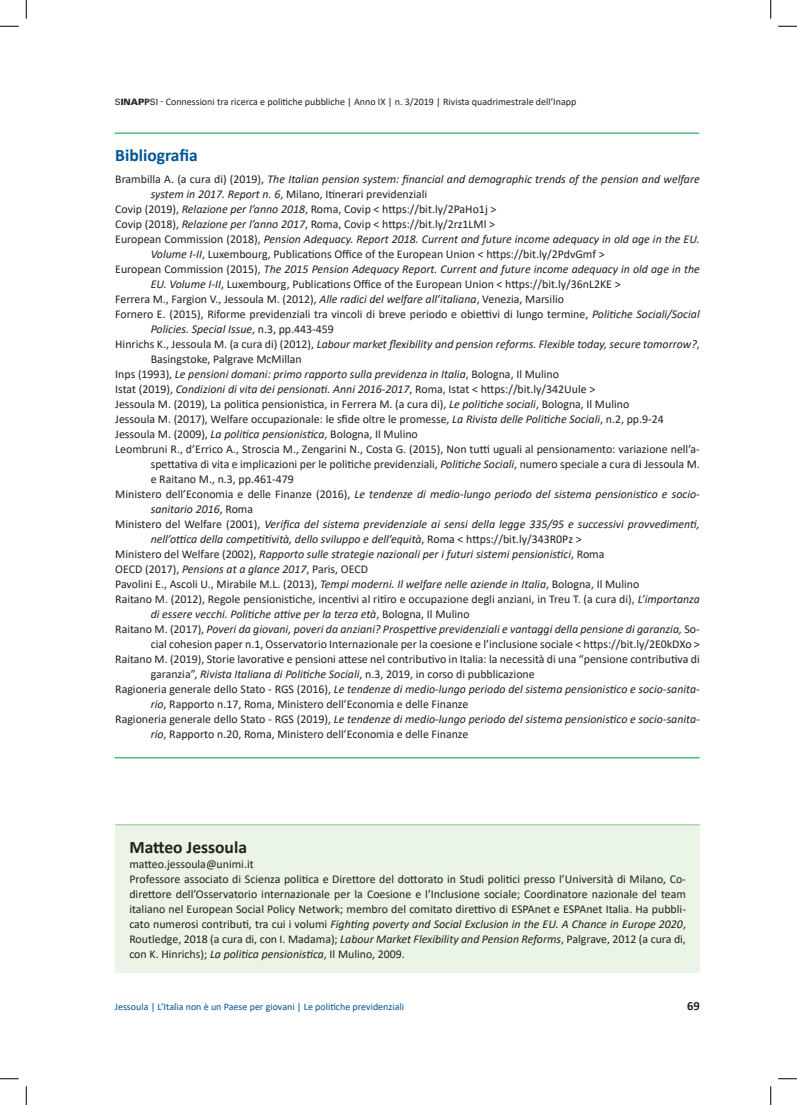
<style>
.page{position:relative;width:797px;height:1105px;background:#fff}
.page>*{position:absolute;margin:0;border:0;box-sizing:border-box;transform-origin:0 0}
.t1{font:700 17.5px "Calibri";color:#231f20}
.t2{font:700 17.5px "Calibri";color:#015396}
.t3{font:700 12.5px "Calibri";color:#231f20}
.t4{font:11.88px/15px "Calibri";color:#231f20}
.t5{font:italic 11.88px "Calibri";color:#231f20}
.t6{font:10px "Calibri";color:#231f20}
.t7{font:10px "Calibri";color:#015396}
.s1{font-family:"Univers LT";font-size:8.75px}
.s2{font-family:"Univers LT";font-weight:900;font-size:8.75px}
.s3{font-family:"Univers LT";font-weight:700;font-size:8.75px}
.s4{font-style:normal}
.s5{font-style:italic}
</style>
<div class="page">
<hr style="left:115px;top:133px;width:584px;height:1px;background:#30b45c">
<hr style="left:115px;top:757px;width:584px;height:1px;background:#30b45c">
<div style="left:115px;top:825px;width:585px;height:147px;background:#eaf5e8"></div>
<hr style="left:115px;top:824px;width:585px;height:1px;background:#a1d29c">
<svg style="left:0;top:25px;width:19px;height:2px"></svg>
<svg style="left:778px;top:25px;width:19px;height:2px"></svg>
<svg style="left:0;top:1078px;width:19px;height:1px"></svg>
<svg style="left:778px;top:1078px;width:19px;height:1px"></svg>
<svg style="left:25px;top:0;width:2px;height:19px"></svg>
<svg style="left:25px;top:1086px;width:2px;height:19px"></svg>
<svg style="left:770px;top:0;width:1px;height:19px"></svg>
<svg style="left:770px;top:1086px;width:1px;height:19px"></svg>
<p class="t6" style="left:115px;top:94px;width:463px"><span class="s1">S</span><span class="s2">INAP</span><span class="s3">P</span><span class="s1">SI</span> - Connessioni tra ricerca e politiche pubbliche | Anno IX | n. 3/2019 | Rivista quadrimestrale dell’Inapp</p>
<h1 class="t2" style="left:115px;top:143px;width:84px">Bibliografia</h1>
<p class="t5" style="left:115px;top:171px;width:586px"><span class="s4">Brambilla A. (a cura di) (2019),</span> The Italian pension system: financial and demographic trends of the pension and welfare</p>
<p class="t4" style="left:151px;top:186px;width:278px"><span class="s5">system in 2017. Report n. 6</span>, Milano, Itinerari previdenziali</p>
<p class="t4" style="left:115px;top:201px;width:383px">Covip (2019), <span class="s5">Relazione per l’anno 2018</span>, Roma, Covip &lt; https://bit.ly/2PaHo1j &gt;</p>
<p class="t4" style="left:115px;top:216px;width:381px">Covip (2018), <span class="s5">Relazione per l’anno 2017</span>, Roma, Covip &lt; https://bit.ly/2rz1LMl &gt;</p>
<p class="t5" style="left:115px;top:231px;width:586px"><span class="s4">European Commission (2018),</span> Pension Adequacy. Report 2018. Current and future income adequacy in old age in the EU.</p>
<p class="t4" style="left:151px;top:246px;width:455px"><span class="s5">Volume I-II</span>, Luxembourg, Publications Office of the European Union &lt; https://bit.ly/2PdvGmf &gt;</p>
<p class="t5" style="left:115px;top:261px;width:586px"><span class="s4">European Commission (2015),</span> The 2015 Pension Adequacy Report. Current and future income adequacy in old age in the</p>
<p class="t4" style="left:151px;top:276px;width:471px"><span class="s5">EU. Volume I-II</span>, Luxembourg, Publications Office of the European Union &lt; https://bit.ly/36nL2KE &gt;</p>
<p class="t4" style="left:115px;top:291px;width:450px">Ferrera M., Fargion V., Jessoula M. (2012), <span class="s5">Alle radici del welfare all’italiana</span>, Venezia, Marsilio</p>
<p class="t4" style="left:115px;top:306px;width:586px">Fornero E. (2015), Riforme previdenziali tra vincoli di breve periodo e obiettivi di lungo termine, <span class="s5">Politiche Sociali/Social</span></p>
<p class="t5" style="left:151px;top:321px;width:185px">Policies. Special Issue<span class="s4">, n.3, pp.443-459</span></p>
<p class="t5" style="left:115px;top:336px;width:586px"><span class="s4">Hinrichs K., Jessoula M. (a cura di) (2012),</span> Labour market flexibility and pension reforms. Flexible today, secure tomorrow?<span class="s4">,</span></p>
<p class="t4" style="left:151px;top:351px;width:153px">Basingstoke, Palgrave McMillan</p>
<p class="t5" style="left:115px;top:366px;width:445px"><span class="s4">Inps (1993),</span> Le pensioni domani: primo rapporto sulla previdenza in Italia<span class="s4">, Bologna, Il Mulino</span></p>
<p class="t4" style="left:115px;top:381px;width:481px">Istat (2019), <span class="s5">Condizioni di vita dei pensionati. Anni 2016-2017</span>, Roma, Istat &lt; https://bit.ly/342Uule &gt;</p>
<p class="t4" style="left:115px;top:396px;width:515px">Jessoula M. (2019), La politica pensionistica, in Ferrera M. (a cura di), <span class="s5">Le politiche sociali</span>, Bologna, Il Mulino</p>
<p class="t4" style="left:115px;top:411px;width:550px">Jessoula M. (2017), Welfare occupazionale: le sfide oltre le promesse, <span class="s5">La Rivista delle Politiche Sociali</span>, n.2, pp.9-24</p>
<p class="t4" style="left:115px;top:426px;width:304px">Jessoula M. (2009), <span class="s5">La politica pensionistica</span>, Bologna, Il Mulino</p>
<p class="t4" style="left:115px;top:441px;width:586px">Leombruni R., d’Errico A., Stroscia M., Zengarini N., Costa G. (2015), Non tutti uguali al pensionamento: variazione nell’a-</p>
<p class="t4" style="left:151px;top:456px;width:550px">spettativa di vita e implicazioni per le politiche previdenziali, <span class="s5">Politiche Sociali</span>, numero speciale a cura di Jessoula M.</p>
<p class="t4" style="left:151px;top:471px;width:145px">e Raitano M., n.3, pp.461-479</p>
<p class="t5" style="left:115px;top:486px;width:586px"><span class="s4">Ministero dell’Economia e delle Finanze (2016),</span> Le tendenze di medio-lungo periodo del sistema pensionistico e socio-</p>
<p class="t5" style="left:151px;top:501px;width:104px">sanitario 2016<span class="s4">, Roma</span></p>
<p class="t5" style="left:115px;top:516px;width:586px"><span class="s4">Ministero del Welfare (2001),</span> Verifica del sistema previdenziale ai sensi della legge 335/95 e successivi provvedimenti,</p>
<p class="t5" style="left:151px;top:531px;width:432px">nell’ottica della competitività, dello sviluppo e dell’equità<span class="s4">, Roma &lt; https://bit.ly/343R0Pz &gt;</span></p>
<p class="t5" style="left:115px;top:546px;width:491px"><span class="s4">Ministero del Welfare (2002),</span> Rapporto sulle strategie nazionali per i futuri sistemi pensionistici<span class="s4">, Roma</span></p>
<p class="t4" style="left:115px;top:561px;width:254px">OECD (2017), <span class="s5">Pensions at a glance 2017</span>, Paris, OECD</p>
<p class="t4" style="left:115px;top:576px;width:525px">Pavolini E., Ascoli U., Mirabile M.L. (2013), <span class="s5">Tempi moderni. Il welfare nelle aziende in Italia</span>, Bologna, Il Mulino</p>
<p class="t4" style="left:115px;top:591px;width:586px">Raitano M. (2012), Regole pensionistiche, incentivi al ritiro e occupazione degli anziani, in Treu T. (a cura di), <span class="s5">L’importanza</span></p>
<p class="t5" style="left:151px;top:606px;width:320px">di essere vecchi. Politiche attive per la terza età<span class="s4">, Bologna, Il Mulino</span></p>
<p class="t5" style="left:115px;top:621px;width:586px"><span class="s4">Raitano M. (2017),</span> Poveri da giovani, poveri da anziani? Prospettive previdenziali e vantaggi della pensione di garanzia, <span class="s4">So-</span></p>
<p class="t4" style="left:151px;top:636px;width:550px">cial cohesion paper n.1, Osservatorio Internazionale per la coesione e l’inclusione sociale &lt; https://bit.ly/2E0kDXo &gt;</p>
<p class="t4" style="left:115px;top:651px;width:586px">Raitano M. (2019), Storie lavorative e pensioni attese nel contributivo in Italia: la necessità di una “pensione contributiva di</p>
<p class="t4" style="left:151px;top:666px;width:385px">garanzia”, <span class="s5">Rivista Italiana di Politiche Sociali</span>, n.3, 2019, in corso di pubblicazione</p>
<p class="t5" style="left:115px;top:681px;width:586px"><span class="s4">Ragioneria generale dello Stato - RGS (2016),</span> Le tendenze di medio-lungo periodo del sistema pensionistico e socio-sanita-</p>
<p class="t4" style="left:151px;top:696px;width:319px"><span class="s5">rio</span>, Rapporto n.17, Roma, Ministero dell’Economia e delle Finanze</p>
<p class="t5" style="left:115px;top:711px;width:586px"><span class="s4">Ragioneria generale dello Stato - RGS (2019),</span> Le tendenze di medio-lungo periodo del sistema pensionistico e socio-sanita-</p>
<p class="t4" style="left:151px;top:726px;width:319px"><span class="s5">rio</span>, Rapporto n.20, Roma, Ministero dell’Economia e delle Finanze</p>
<h1 class="t1" style="left:129px;top:835px;width:119px">Matteo Jessoula</h1>
<p class="t4" style="left:129px;top:856px;width:558px">matteo.jessoula@unimi.it<br>Professore associato di Scienza politica e Direttore del dottorato in Studi politici presso l’Università di Milano, Co&shy;direttore dell’Osservatorio internazionale per la Coesione e l’Inclusione sociale; Coordinatore nazionale del team italiano nel European Social Policy Network; membro del comitato direttivo di ESPAnet e ESPAnet Italia. Ha pubbli&shy;cato numerosi contributi, tra cui i volumi <span class="s5">Fighting poverty and Social Exclusion in the EU. A Chance in Europe 2020</span>, Routledge, 2018 (a cura di, con I. Madama); <span class="s5">Labour Market Flexibility and Pension Reforms</span>, Palgrave, 2012 (a cura di, con K. Hinrichs); <span class="s5">La politica pensionistica</span>, Il Mulino, 2009.</p>
<p class="t7" style="left:115px;top:1000px;width:291px">Jessoula | L’Italia non è un Paese per giovani | Le politiche previdenziali</p>
<p class="t3" style="left:687px;top:997px;width:14px">69</p>
</div>
